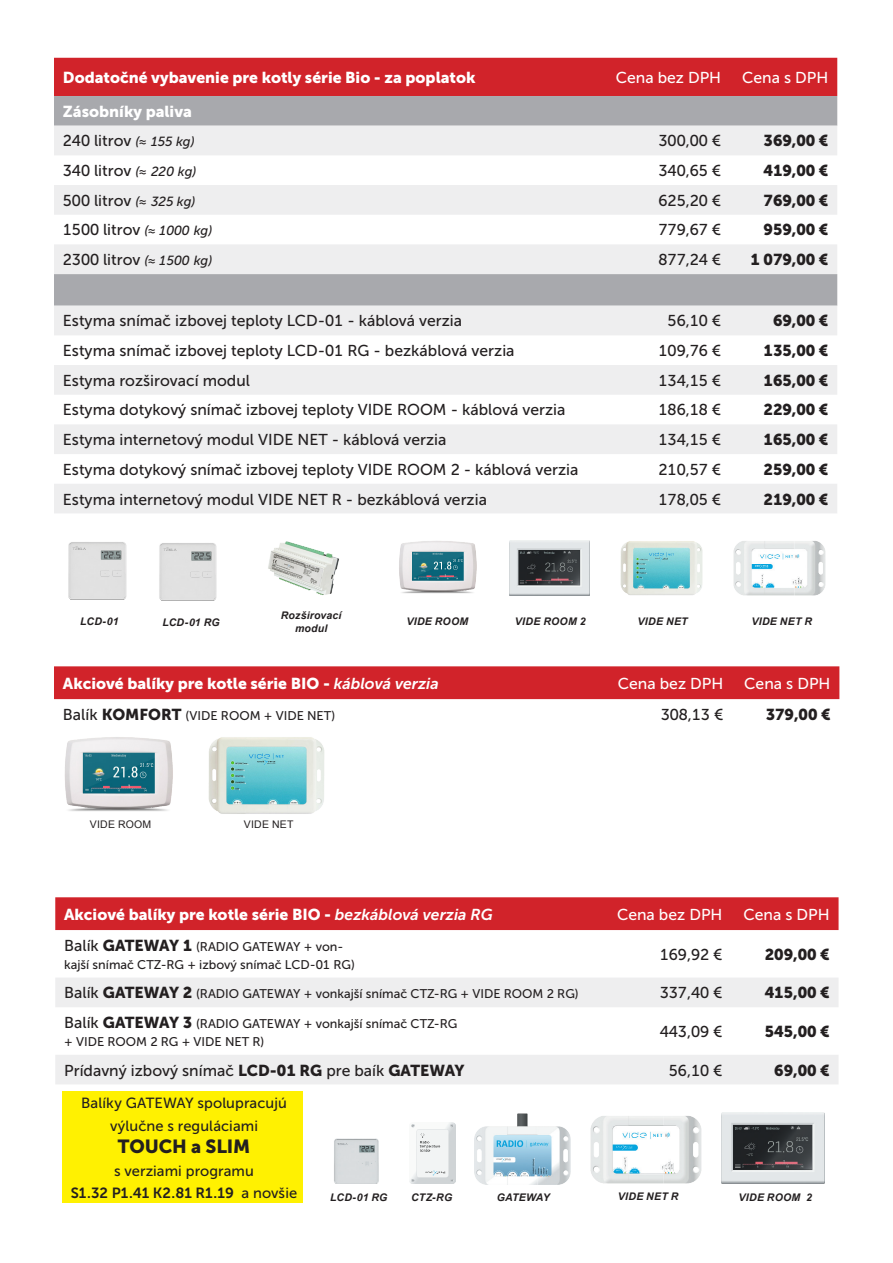
<style>
.page{position:relative;width:893px;height:1263px;background:#fff}
.page>*{position:absolute;margin:0;border:0;box-sizing:border-box;transform-origin:0 0}
.lewa_cennik{font:18.9px "Museo Sans 900";letter-spacing:-.01em;color:#231f20}
.Body{font:15.75px "Museo Sans 500";color:#231f20}
.Tytuł{font:15.75px "Museo Sans 500";color:#231f20}
.Tytuł-2{font:15.75px "Museo Sans 900";color:#fff}
.bold{font:15.75px "Museo Sans 900";color:#231f20}
.Body-2{font:15.75px "Museo Sans 500";color:#fff}
.lewa_cennik-2{font:14.7px "Museo Sans 500";letter-spacing:.005em;color:#231f20}
.lewa_cennik-3{font:14.7px "Museo Sans 700";color:#231f20}
.Tytuł-3{font:12.6px/17.9px "Museo Sans 500";color:#231f20}
.lewa_cennik-4{font:italic 700 10.5px "Arial";letter-spacing:.02em;color:#231f20}
.lewa_cennik-5{font:10.5px "Arial";letter-spacing:.025em;color:#231f20}
.s1{font-style:italic;font-size:13.2px}
.s2{font-family:"Museo Sans 700";font-style:italic}
.s3{font-size:15.75px}
.s4{font-family:"Museo Sans 900";font-size:15.75px}
.s5{font-family:"Museo Sans 900"}
.s6{font-size:18px}
.s7{font-family:"Museo Sans 500"}
</style>
<div class="page">
<div style="left:54px;top:58px;width:783px;height:38px;background:#d1232a"></div>
<div style="left:54px;top:96px;width:783px;height:210px;background:#a8a9ad"></div>
<svg style="left:54px;top:126px;width:783px;height:148px;fill:#eeeeef"></svg>
<svg style="left:54px;top:306px;width:783px;height:207px;fill:#eeeeef"></svg>
<img style="left:268px;top:541px;width:71px;height:54px">
<img style="left:399px;top:541px;width:78px;height:53px">
<img style="left:621px;top:541px;width:81px;height:54px">
<div style="left:54px;top:666px;width:785px;height:33px;background:#d1232a"></div>
<img style="left:65px;top:737px;width:108px;height:74px">
<img style="left:208px;top:737px;width:116px;height:77px">
<div style="left:55px;top:897px;width:783px;height:33px;background:#d1232a"></div>
<svg style="left:55px;top:978px;width:783px;height:106px;fill:#eeeeef"></svg>
<div style="left:62px;top:1092px;width:241px;height:111px;background:#fff101"></div>
<img style="left:475px;top:1113px;width:96px;height:71px">
<img style="left:409px;top:1122px;width:46px;height:62px">
<img style="left:334px;top:1138px;width:45px;height:46px">
<img style="left:721px;top:1112px;width:104px;height:71px">
<img style="left:68px;top:542px;width:59px;height:58px">
<img style="left:159px;top:543px;width:58px;height:58px">
<img style="left:509px;top:540px;width:80px;height:55px">
<img style="left:734px;top:541px;width:91px;height:54px">
<img style="left:590px;top:1116px;width:112px;height:67px">
<p class="Tytuł-2" style="left:63px;top:68px;width:414px">Dodatočné vybavenie pre kotly série Bio - za poplatok</p>
<p class="Body-2" style="left:616px;top:69px;width:107px">Cena bez DPH</p>
<p class="Body-2" style="left:742px;top:69px;width:88px">Cena s DPH</p>
<p class="Tytuł-2" style="left:63px;top:102px;width:131px">Zásobníky paliva</p>
<p class="Tytuł" style="left:63px;top:132px;width:133px">240 litrov <span class="s1">(≈ 155 kg)</span></p>
<p class="Tytuł" style="left:659px;top:132px;width:64px">300,00 €</p>
<p class="bold" style="left:763px;top:132px;width:66px">369,00 €</p>
<p class="Tytuł" style="left:63px;top:162px;width:135px">340 litrov <span class="s1">(≈ 220 kg)</span></p>
<p class="Tytuł" style="left:659px;top:162px;width:64px">340,65 €</p>
<p class="bold" style="left:763px;top:162px;width:66px">419,00 €</p>
<p class="Tytuł" style="left:63px;top:192px;width:134px">500 litrov <span class="s1">(≈ 325 kg)</span></p>
<p class="Tytuł" style="left:659px;top:192px;width:64px">625,20 €</p>
<p class="bold" style="left:763px;top:191px;width:66px">769,00 €</p>
<p class="Tytuł" style="left:63px;top:221px;width:151px">1500 litrov <span class="s1">(≈ 1000 kg)</span></p>
<p class="Tytuł" style="left:659px;top:221px;width:64px">779,67 €</p>
<p class="bold" style="left:763px;top:221px;width:66px">959,00 €</p>
<p class="Tytuł" style="left:63px;top:251px;width:151px">2300 litrov <span class="s1">(≈ 1500 kg)</span></p>
<p class="Tytuł" style="left:659px;top:251px;width:64px">877,24 €</p>
<p class="bold" style="left:750px;top:251px;width:79px">1 079,00 €</p>
<p class="Body" style="left:63px;top:312px;width:401px">Estyma snímač izbovej teploty LCD-01 - káblová verzia</p>
<p class="Tytuł" style="left:668px;top:312px;width:55px">56,10 €</p>
<p class="bold" style="left:773px;top:312px;width:57px">69,00 €</p>
<p class="Body" style="left:63px;top:342px;width:453px">Estyma snímač izbovej teploty LCD-01 RG - bezkáblová verzia</p>
<p class="Tytuł" style="left:659px;top:342px;width:64px">109,76 €</p>
<p class="bold" style="left:763px;top:342px;width:66px">135,00 €</p>
<p class="Body" style="left:63px;top:372px;width:189px">Estyma rozširovací modul</p>
<p class="Tytuł" style="left:659px;top:372px;width:64px">134,15 €</p>
<p class="bold" style="left:763px;top:371px;width:66px">165,00 €</p>
<p class="Body" style="left:63px;top:401px;width:504px">Estyma dotykový snímač izbovej teploty VIDE ROOM - káblová verzia</p>
<p class="Tytuł" style="left:659px;top:401px;width:64px">186,18 €</p>
<p class="bold" style="left:763px;top:401px;width:66px">229,00 €</p>
<p class="Body" style="left:63px;top:431px;width:385px">Estyma internetový modul VIDE NET - káblová verzia</p>
<p class="Tytuł" style="left:659px;top:431px;width:64px">134,15 €</p>
<p class="bold" style="left:763px;top:431px;width:66px">165,00 €</p>
<p class="Body" style="left:63px;top:461px;width:517px">Estyma dotykový snímač izbovej teploty VIDE ROOM 2 - káblová verzia</p>
<p class="Tytuł" style="left:659px;top:461px;width:64px">210,57 €</p>
<p class="bold" style="left:763px;top:460px;width:66px">259,00 €</p>
<p class="Body" style="left:63px;top:490px;width:426px">Estyma internetový modul VIDE NET R - bezkáblová verzia</p>
<p class="Tytuł" style="left:659px;top:490px;width:64px">178,05 €</p>
<p class="bold" style="left:763px;top:490px;width:66px">219,00 €</p>
<p class="lewa_cennik-4" style="left:281px;top:609px;width:62px">Rozširovací</p>
<p class="lewa_cennik-4" style="left:295px;top:621px;width:34px">modul</p>
<p class="lewa_cennik-4" style="left:80px;top:614px;width:40px">LCD-01</p>
<p class="lewa_cennik-4" style="left:162px;top:615px;width:59px">LCD-01 RG</p>
<p class="lewa_cennik-4" style="left:515px;top:614px;width:72px">VIDE ROOM 2</p>
<p class="lewa_cennik-4" style="left:751px;top:614px;width:62px">VIDE NET R</p>
<p class="lewa_cennik-4" style="left:406px;top:614px;width:63px">VIDE ROOM</p>
<p class="lewa_cennik-4" style="left:638px;top:614px;width:52px">VIDE NET</p>
<p class="Tytuł-2" style="left:63px;top:674px;width:377px">Akciové balíky pre kotle série BIO - <span class="s2">káblová verzia</span></p>
<p class="Body-2" style="left:618px;top:675px;width:107px">Cena bez DPH</p>
<p class="Body-2" style="left:744px;top:675px;width:88px">Cena s DPH</p>
<p class="Tytuł-3" style="left:63px;top:707px;width:274px"><span class="s3">Balík</span> <span class="s4">KOMFORT</span> (VIDE ROOM + VIDE NET)</p>
<p class="Tytuł" style="left:661px;top:706px;width:64px">308,13 €</p>
<p class="bold" style="left:766px;top:705px;width:66px">379,00 €</p>
<p class="lewa_cennik-5" style="left:90px;top:817px;width:63px">VIDE ROOM</p>
<p class="lewa_cennik-5" style="left:244px;top:817px;width:51px">VIDE NET</p>
<p class="Tytuł-2" style="left:64px;top:905px;width:430px">Akciové balíky pre kotle série BIO - <span class="s2">bezkáblová verzia RG</span></p>
<p class="Body-2" style="left:617px;top:905px;width:107px">Cena bez DPH</p>
<p class="Body-2" style="left:743px;top:905px;width:88px">Cena s DPH</p>
<p class="Tytuł-3" style="left:64px;top:937px;width:292px"><span class="s3">Balík</span> <span class="s4">GATEWAY 1</span> (RADIO GATEWAY + von&shy;kajší snímač CTZ-RG + izbový snímač LCD-01 RG)</p>
<p class="Tytuł" style="left:660px;top:946px;width:64px">169,92 €</p>
<p class="bold" style="left:765px;top:945px;width:66px">209,00 €</p>
<p class="Tytuł-3" style="left:64px;top:985px;width:516px"><span class="s3">Balík</span> <span class="s4">GATEWAY 2</span> (RADIO GATEWAY + vonkajší snímač CTZ-RG + VIDE ROOM 2 RG)</p>
<p class="Tytuł" style="left:660px;top:984px;width:64px">337,40 €</p>
<p class="bold" style="left:765px;top:984px;width:66px">415,00 €</p>
<p class="Tytuł-3" style="left:64px;top:1015px;width:395px"><span class="s3">Balík</span> <span class="s4">GATEWAY 3</span> (RADIO GATEWAY + vonkajší snímač CTZ-RG</p>
<p class="Tytuł-3" style="left:64px;top:1032px;width:202px">+ VIDE ROOM 2 RG + VIDE NET R)</p>
<p class="Tytuł" style="left:660px;top:1023px;width:64px">443,09 €</p>
<p class="bold" style="left:765px;top:1022px;width:66px">545,00 €</p>
<p class="Tytuł" style="left:64px;top:1061px;width:402px">Prídavný izbový snímač <span class="s5">LCD-01 RG</span> pre baík <span class="s5">GATEWAY</span></p>
<p class="Tytuł" style="left:669px;top:1061px;width:55px">56,10 €</p>
<p class="bold" style="left:774px;top:1061px;width:57px">69,00 €</p>
<p class="lewa_cennik-2" style="left:81px;top:1094px;width:207px">Balíky GATEWAY spolupracujú</p>
<p class="lewa_cennik-2" style="left:110px;top:1118px;width:150px">výlučne s reguláciami</p>
<p class="lewa_cennik" style="left:118px;top:1136px;width:134px">TOUCH <span class="s6">a</span> SLIM</p>
<p class="lewa_cennik-2" style="left:114px;top:1163px;width:141px">s verziami programu</p>
<p class="lewa_cennik-3" style="left:71px;top:1185px;width:228px">S1.32 P1.41 K2.81 R1.19 <span class="s7">a novšie</span></p>
<p class="lewa_cennik-4" style="left:330px;top:1190px;width:59px">LCD-01 RG</p>
<p class="lewa_cennik-4" style="left:411px;top:1190px;width:42px">CTZ-RG</p>
<p class="lewa_cennik-4" style="left:497px;top:1190px;width:55px">GATEWAY</p>
<p class="lewa_cennik-4" style="left:738px;top:1190px;width:75px">VIDE ROOM 2</p>
<p class="lewa_cennik-4" style="left:618px;top:1190px;width:62px">VIDE NET R</p>
</div>
